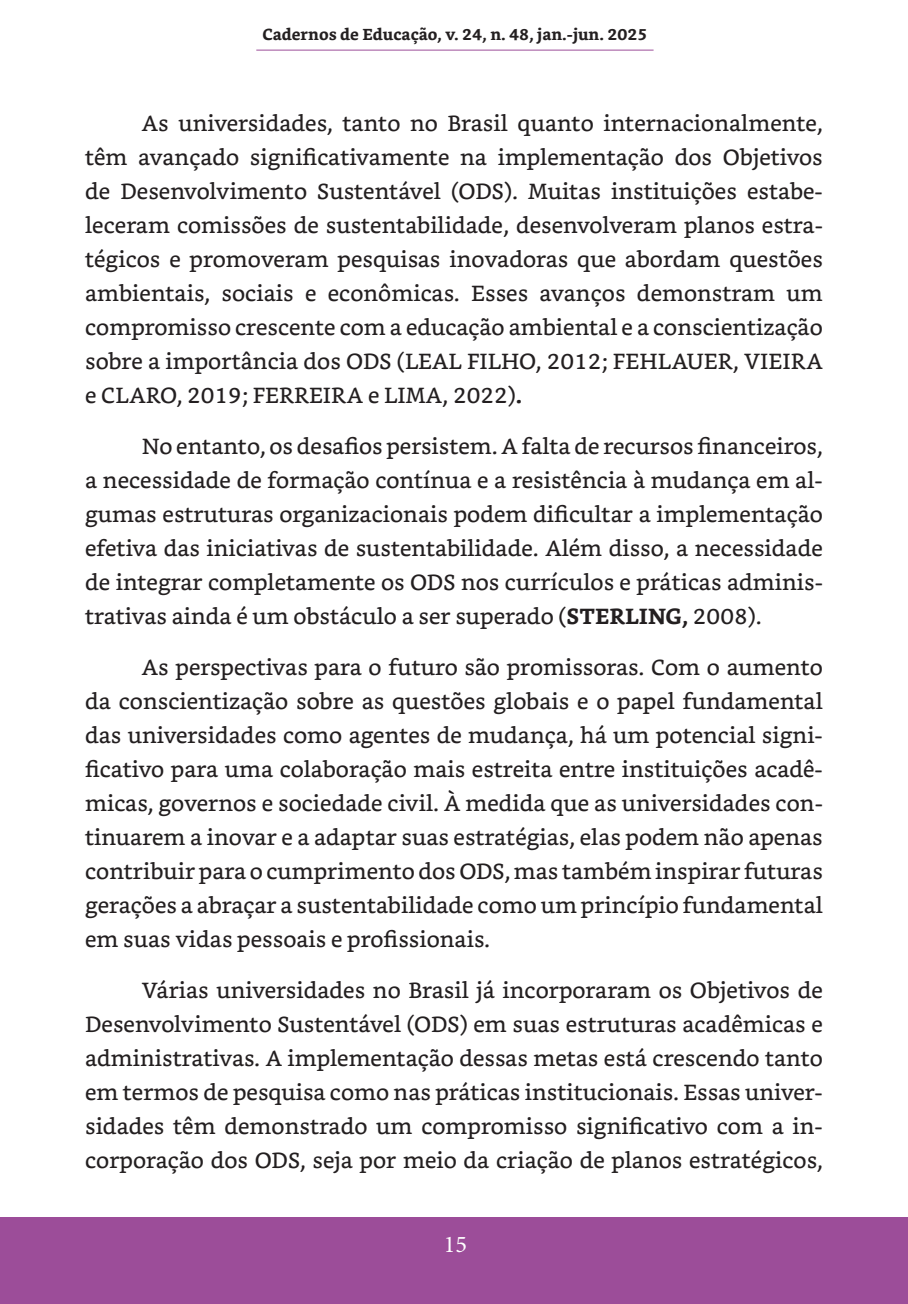
<style>
.page{position:relative;width:908px;height:1304px;background:#fff}
.page>*{position:absolute;margin:0;border:0;box-sizing:border-box;transform-origin:0 0}
.t1{font:24px "Minion Pro";color:#fff}
.t2{font:22px/34px "Bookerly";color:#231f20;text-align:justify}
.t3{font:700 16px "Bookerly";color:#231f20}
.s1{font-weight:700}
</style>
<div class="page">
<div style="left:0;top:1217px;width:907px;height:87px;background:#9c4d99"></div>
<hr style="left:256px;top:50px;width:397px;height:1px;background:#9c4d99">
<p class="t3" style="left:262px;top:25px;width:386px">Cadernos de Educação, v. 24, n. 48, jan.-jun. 2025</p>
<p class="t2" style="left:85px;top:106px;width:739px;text-indent:57px">As universidades, tanto no Brasil quanto internacionalmente, têm avançado significativamente na implementação dos Objetivos de Desenvolvimento Sustentável (ODS). Muitas instituições estabe&shy;leceram comissões de sustentabilidade, desenvolveram planos estra&shy;tégicos e promoveram pesquisas inovadoras que abordam questões ambientais, sociais e econômicas. Esses avanços demonstram um compromisso crescente com a educação ambiental e a conscientização sobre a importância dos ODS (LEAL FILHO, 2012; FEHLAUER, VIEIRA e CLARO, 2019; FERREIRA e LIMA, 2022)<span class="s1">.</span></p>
<p class="t2" style="left:85px;top:429px;width:739px;text-indent:57px">No entanto, os desafios persistem. A falta de recursos financeiros, a necessidade de formação contínua e a resistência à mudança em al&shy;gumas estruturas organizacionais podem dificultar a implementação efetiva das iniciativas de sustentabilidade. Além disso, a necessidade de integrar completamente os ODS nos currículos e práticas adminis&shy;trativas ainda é um obstáculo a ser superado (<span class="s1">STERLING,</span> 2008).</p>
<p class="t2" style="left:85px;top:650px;width:739px;text-indent:57px">As perspectivas para o futuro são promissoras. Com o aumento da conscientização sobre as questões globais e o papel fundamental das universidades como agentes de mudança, há um potencial signi&shy;ficativo para uma colaboração mais estreita entre instituições acadê&shy;micas, governos e sociedade civil. À medida que as universidades con&shy;tinuarem a inovar e a adaptar suas estratégias, elas podem não apenas contribuir para o cumprimento dos ODS, mas também inspirar futuras gerações a abraçar a sustentabilidade como um princípio fundamental em suas vidas pessoais e profissionais.</p>
<p class="t2" style="left:85px;top:973px;width:739px;text-indent:57px">Várias universidades no Brasil já incorporaram os Objetivos de Desenvolvimento Sustentável (ODS) em suas estruturas acadêmicas e administrativas. A implementação dessas metas está crescendo tanto em termos de pesquisa como nas práticas institucionais. Essas univer&shy;sidades têm demonstrado um compromisso significativo com a in&shy;corporação dos ODS, seja por meio da criação de planos estratégicos,</p>
<p class="t1" style="left:443px;top:1228px;width:25px">15</p>
</div>
